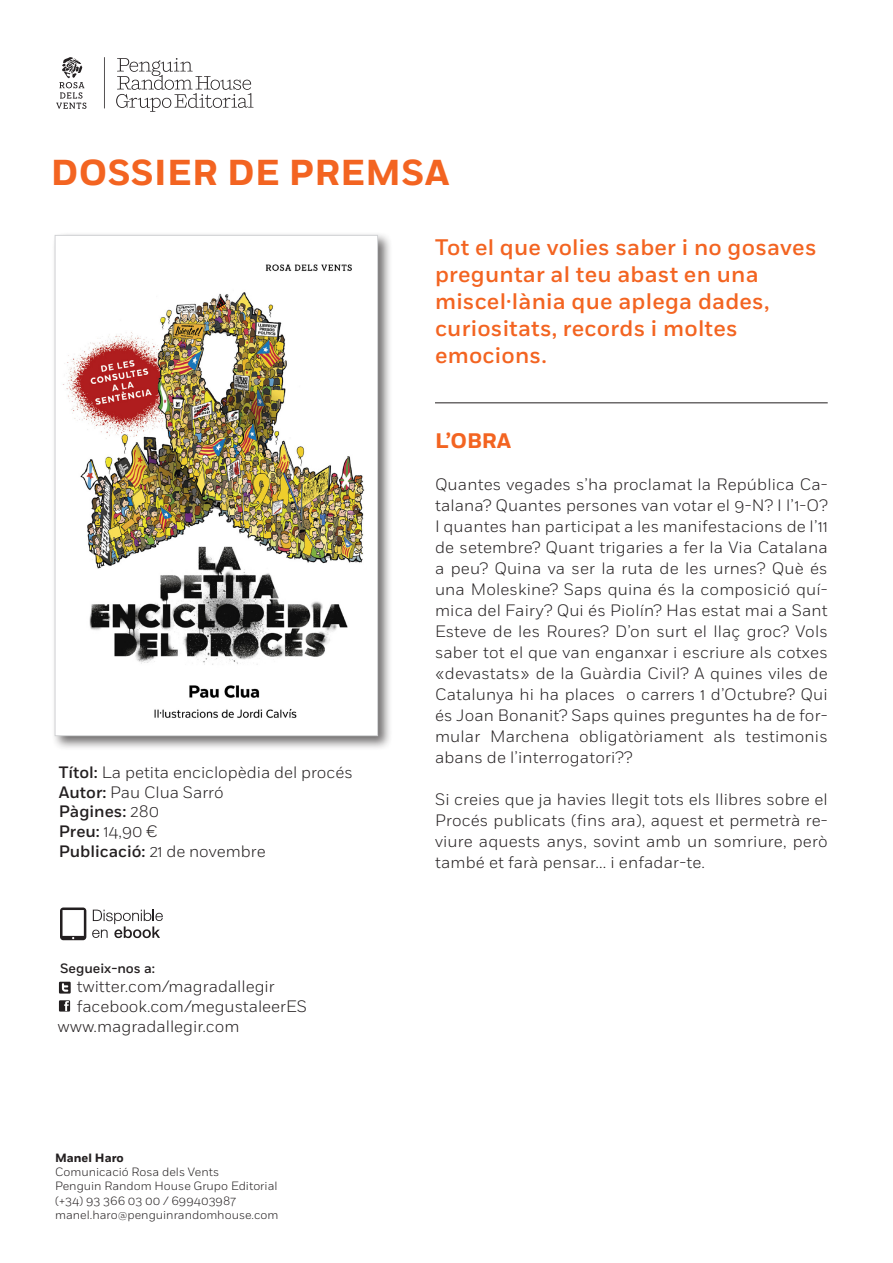
<style>
.page{position:relative;width:893px;height:1263px;background:#fff}
.page>*{position:absolute;margin:0;border:0;box-sizing:border-box;transform-origin:0 0}
.t1{font:700 36px "Fort";letter-spacing:.01em;color:#f36421}
.t2{font:500 22.5px/27px "Fort";letter-spacing:.01em;color:#f36421}
.t3{font:700 21px "Fort";color:#f36421}
.t4{font:300 16.5px/21px "Fort";color:#231f20;text-align:justify}
.t5{font:500 16.5px "Fort";color:#231f20}
.t6{font:500 13.5px "Fort";color:#231f20}
.t7{font:300 12px "Fort";color:#231f20}
.t8{font:700 12px "Fort";color:#231f20}
.s1{font-weight:500}
.s2{font-weight:300}
</style>
<div class="page">
<svg style="left:92px;top:910px;width:71px;height:28px"></svg>
<svg style="left:60px;top:907px;width:26px;height:33px"></svg>
<svg style="left:104px;top:57px;width:149px;height:55px"></svg>
<svg style="left:56px;top:57px;width:30px;height:52px"></svg>
<svg style="left:59px;top:982px;width:12px;height:11px"></svg>
<svg style="left:62px;top:983px;width:6px;height:9px"></svg>
<div style="left:59px;top:1000px;width:11px;height:11px;background:#231f20"></div>
<svg style="left:64px;top:1001px;width:5px;height:10px"></svg>
<hr style="left:435px;top:402px;width:393px;height:1px;background:#231f20">
<div style="left:52px;top:232px;width:341px;height:519px;background:#231f20;opacity:.65"></div>
<img style="left:57px;top:237px;width:319px;height:497px">
<div style="left:55px;top:235px;width:323px;height:501px;border:1px solid #d1d2d4"></div>
<p class="t1" style="left:51px;top:150px;width:400px">DOSSIER DE PREMSA</p>
<p class="t4" style="left:59px;top:762px;width:295px"><span class="s1">Títol:</span> La petita enciclopèdia del procés</p>
<p class="t4" style="left:59px;top:781px;width:166px"><span class="s1">Autor:</span> Pau Clua Sarró</p>
<p class="t5" style="left:59px;top:802px;width:102px">Pàgines: <span class="s2">280</span></p>
<p class="t4" style="left:59px;top:821px;width:100px"><span class="s1">Preu:</span> 14,90 €</p>
<p class="t4" style="left:59px;top:841px;width:208px"><span class="s1">Publicació:</span> 21 de novembre</p>
<p class="t6" style="left:60px;top:960px;width:97px">Segueix-nos a:</p>
<p class="t4" style="left:77px;top:976px;width:199px">twitter.com/magradallegir</p>
<p class="t4" style="left:77px;top:995px;width:232px">facebook.com/megustaleerES</p>
<p class="t4" style="left:58px;top:1015px;width:183px">www.magradallegir.com</p>
<p class="t8" style="left:55px;top:1150px;width:70px">Manel Haro</p>
<p class="t7" style="left:55px;top:1165px;width:166px">Comunicació Rosa dels Vents</p>
<p class="t7" style="left:55px;top:1179px;width:224px">Penguin Random House Grupo Editorial</p>
<p class="t7" style="left:55px;top:1193px;width:182px">(+34) 93 366 03 00 / 699403987</p>
<p class="t7" style="left:55px;top:1208px;width:225px">manel.haro@penguinrandomhouse.com</p>
<p class="t2" style="left:435px;top:235px;width:383px">Tot el que volies saber i no gosaves preguntar al teu abast en una miscel·lània que aplega dades, curiositats, records i moltes emocions.</p>
<p class="t3" style="left:435px;top:428px;width:78px">L’OBRA</p>
<p class="t4" style="left:435px;top:474px;width:394px">Quantes vegades s’ha proclamat la República Ca&shy;talana? Quantes persones van votar el 9-N? I l’1-O?<br>I quantes han participat a les manifestacions de l’11 de setembre? Quant trigaries a fer la Via Catalana a peu? Quina va ser la ruta de les urnes? Què és una Moleskine? Saps quina és la composició quí&shy;mica del Fairy? Qui és Piolín? Has estat mai a Sant Esteve de les Roures? D’on surt el llaç groc? Vols saber tot el que van enganxar i escriure als cotxes «devastats» de la Guàrdia Civil? A quines viles de Catalunya hi ha places o carrers 1 d’Octubre? Qui és Joan Bonanit? Saps quines preguntes ha de for&shy;mular Marchena obligatòriament als testimonis abans de l’interrogatori??</p>
<p class="t4" style="left:435px;top:789px;width:394px">Si creies que ja havies llegit tots els llibres sobre el Procés publicats (fins ara), aquest et permetrà re&shy;viure aquests anys, sovint amb un somriure, però també et farà pensar... i enfadar-te.</p>
</div>
